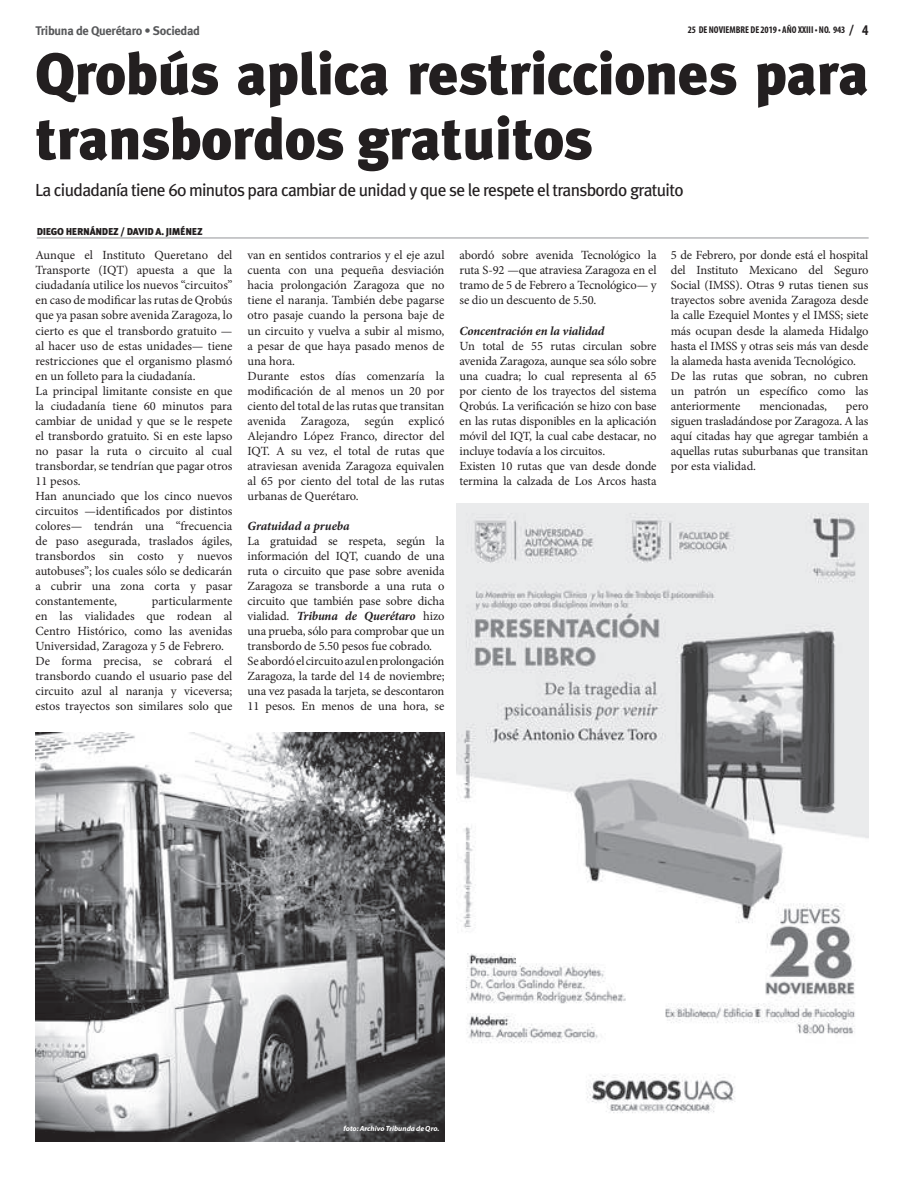
<style>
.page{position:relative;width:904px;height:1177px;background:#fff}
.page>*{position:absolute;margin:0;border:0;box-sizing:border-box;transform-origin:0 0}
.t1{font:900 58.75px/65px "Meta Plus";letter-spacing:-.01em;color:#231f20}
.t2{font:17.5px "Meta Plus";letter-spacing:-.04em;color:#231f20}
.t3{font:12.5px/15px "Minion Pro";letter-spacing:-.005em;color:#231f20}
.t4{font:italic 700 12.5px "Minion Pro";letter-spacing:-.005em;color:#231f20}
.t5{font:700 12.5px "Meta Plus";letter-spacing:-.025em;color:#57585a}
.t6{font:900 10px "Meta Plus Lining";letter-spacing:-.03em;color:#231f20}
.t7{font:700 condensed 9.88px "Myriad Pro";color:#231f20}
.t8{font:italic 700 7.5px "Myriad Pro";color:#fff}
.s1{font-size:15px}
.s2{font-size:14.88px}
.s3{font-weight:700;font-style:italic}
</style>
<div class="page">
<hr style="left:37px;top:237px;width:831px;height:1px;background:#939598">
<img style="left:456px;top:503px;width:412px;height:610px">
<img style="left:35px;top:733px;width:409px;height:408px">
<p class="t5" style="left:35px;top:24px;width:166px">Tribuna de Querétaro • Sociedad</p>
<p class="t7" style="left:687px;top:24px;width:182px">25 DE NOVIEMBRE DE 2019 • AÑO XXIII • NO. 943 <span class="s1">/</span> <span class="s2">4</span></p>
<h1 class="t1" style="left:35px;top:41px;width:835px">Qrobús aplica restricciones para transbordos gratuitos</h1>
<h2 class="t2" style="left:35px;top:180px;width:650px">La ciudadanía tiene 60 minutos para cambiar de unidad y que se le respete el transbordo gratuito</h2>
<p class="t6" style="left:37px;top:225px;width:167px">DIEGO HERNÁNDEZ / DAVID A. JIMÉNEZ</p>
<p class="t3" style="left:35px;top:248px;width:198px">Aunque el Instituto Queretano del Transporte (IQT) apuesta a que la ciudadanía utilice los nuevos “circuitos” en caso de modificar las rutas de Qrobús que ya pasan sobre avenida Zaragoza, lo cierto es que el transbordo gratuito — al hacer uso de estas unidades— tiene restricciones que el organismo plasmó en un folleto para la ciudadanía.<br>La principal limitante consiste en que la ciudadanía tiene 60 minutos para cambiar de unidad y que se le respete el transbordo gratuito. Si en este lapso no pasar la ruta o circuito al cual transbordar, se tendrían que pagar otros 11 pesos.<br>Han anunciado que los cinco nuevos circuitos —identificados por distintos colores— tendrán una “frecuencia de paso asegurada, traslados ágiles, transbordos sin costo y nuevos autobuses”; los cuales sólo se dedicarán a cubrir una zona corta y pasar constantemente,</p>
<p class="t3" style="left:35px;top:593px;width:198px;text-indent:116px">particularmente en las vialidades que rodean al Centro Histórico, como las avenidas Universidad, Zaragoza y 5 de Febrero.<br>De forma precisa, se cobrará el transbordo cuando el usuario pase del circuito azul al naranja y viceversa; estos trayectos son similares solo que</p>
<p class="t3" style="left:247px;top:248px;width:198px">van en sentidos contrarios y el eje azul cuenta con una pequeña desviación hacia prolongación Zaragoza que no tiene el naranja. También debe pagarse otro pasaje cuando la persona baje de un circuito y vuelva a subir al mismo, a pesar de que haya pasado menos de una hora.<br>Durante estos días comenzaría la modificación de al menos un 20 por ciento del total de las rutas que transitan avenida Zaragoza, según explicó Alejandro López Franco, director del IQT. A su vez, el total de rutas que atraviesan avenida Zaragoza equivalen al 65 por ciento del total de las rutas urbanas de Querétaro.</p>
<p class="t4" style="left:247px;top:516px;width:104px">Gratuidad a prueba</p>
<p class="t3" style="left:247px;top:533px;width:198px">La gratuidad se respeta, según la información del IQT, cuando de una ruta o circuito que pase sobre avenida Zaragoza se transborde a una ruta o circuito que también pase sobre dicha vialidad. <span class="s3">Tribuna de Querétaro</span> hizo una prueba, sólo para comprobar que un transbordo de 5.50 pesos fue cobrado.<br>Se abordó el circuito azul en prolongación Zaragoza, la tarde del 14 de noviembre; una vez pasada la tarjeta, se descontaron 11 pesos. En menos de una hora, se</p>
<p class="t3" style="left:459px;top:248px;width:198px;text-align:justify">abordó sobre avenida Tecnológico la ruta S-92 —que atraviesa Zaragoza en el tramo de 5 de Febrero a Tecnológico— y se dio un descuento de 5.50.</p>
<p class="t4" style="left:459px;top:321px;width:147px">Concentración en la vialidad</p>
<p class="t3" style="left:459px;top:338px;width:198px">Un total de 55 rutas circulan sobre avenida Zaragoza, aunque sea sólo sobre una cuadra; lo cual representa al 65 por ciento de los trayectos del sistema Qrobús. La verificación se hizo con base en las rutas disponibles en la aplicación móvil del IQT, la cual cabe destacar, no incluye todavía a los circuitos.<br>Existen 10 rutas que van desde donde termina la calzada de Los Arcos hasta</p>
<p class="t3" style="left:671px;top:248px;width:199px">5 de Febrero, por donde está el hospital del Instituto Mexicano del Seguro Social (IMSS). Otras 9 rutas tienen sus trayectos sobre avenida Zaragoza desde la calle Ezequiel Montes y el IMSS; siete más ocupan desde la alameda Hidalgo hasta el IMSS y otras seis más van desde la alameda hasta avenida Tecnológico.<br>De las rutas que sobran, no cubren un patrón un específico como las anteriormente</p>
<p class="t3" style="left:759px;top:398px;width:69px">mencionadas,</p>
<p class="t3" style="left:671px;top:398px;width:199px;text-align:justify;text-indent:175px">pero siguen trasladándose por Zaragoza. A las aquí citadas hay que agregar también a aquellas rutas suburbanas que transitan por esta vialidad.</p>
<p class="t8" style="left:343px;top:1123px;width:98px">foto: Archivo Tribunda de Qro.</p>
</div>
